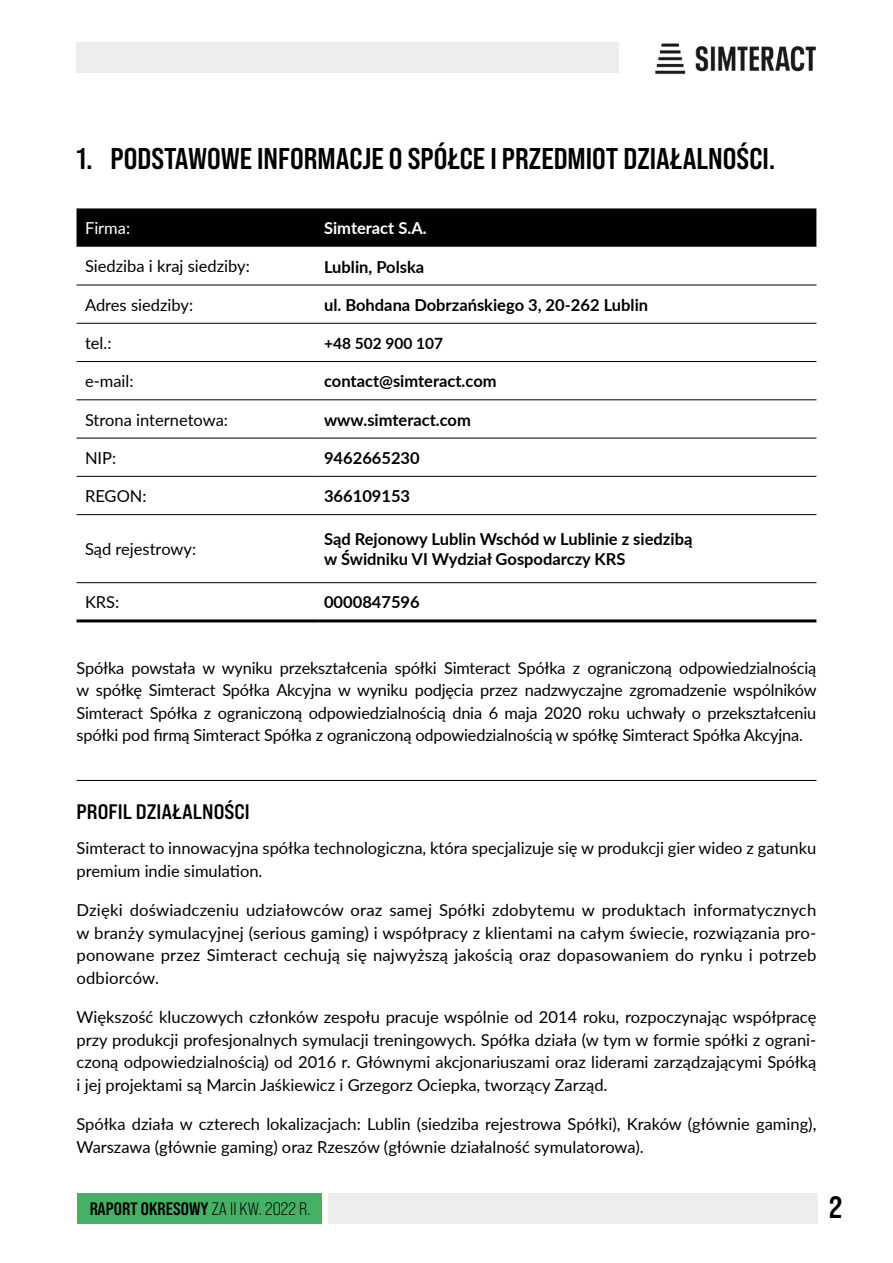
<style>
.page{position:relative;width:893px;height:1263px;background:#fff}
.page>*{position:absolute;margin:0;border:0;box-sizing:border-box;transform-origin:0 0}
.t1{font:30.9px "Bebas Neue Pro Sm E Bd";color:#000}
.t2{font:30px "Bebas Neue Pro Sm E Bd";color:#000}
.t3{font:21px "Bebas Neue Pro Exp Bd";color:#000}
.t4{font:18px "Bebas Neue Pro Sm E Bd";color:#000}
.t5{font:16.5px/22.5px "Lato";color:#000;text-align:justify}
.t6{font:700 16.5px/19.8px "Lato";color:#000}
.t7{font:700 16.5px "Lato";color:#fff}
.t8{font:16.5px "Lato";color:#fff}
.t9{font:700 15.45px "Lato";color:#000}
.s1{font-family:"Bebas Neue Pro Sm E Bk"}
</style>
<div class="page">
<div style="left:77px;top:1193px;width:244px;height:30px;background:#46b066"></div>
<img style="left:655px;top:43px;width:161px;height:32px">
<div style="left:328px;top:1193px;width:490px;height:30px;background:#ededed"></div>
<div style="left:77px;top:42px;width:542px;height:31px;background:#ededed"></div>
<hr style="left:77px;top:780px;width:739px;height:1px;background:#000">
<div style="left:77px;top:208px;width:739px;height:39px;background:#000"></div>
<hr style="left:77px;top:285px;width:242px;height:1px;background:#000">
<hr style="left:319px;top:285px;width:497px;height:1px;background:#000">
<hr style="left:77px;top:323px;width:242px;height:1px;background:#000">
<hr style="left:319px;top:323px;width:497px;height:1px;background:#000">
<hr style="left:77px;top:361px;width:242px;height:1px;background:#000">
<hr style="left:319px;top:361px;width:497px;height:1px;background:#000">
<hr style="left:77px;top:399px;width:242px;height:1px;background:#000">
<hr style="left:319px;top:399px;width:497px;height:1px;background:#000">
<hr style="left:77px;top:438px;width:242px;height:1px;background:#000">
<hr style="left:319px;top:438px;width:497px;height:1px;background:#000">
<hr style="left:77px;top:476px;width:242px;height:1px;background:#000">
<hr style="left:319px;top:476px;width:497px;height:1px;background:#000">
<hr style="left:77px;top:514px;width:242px;height:1px;background:#000">
<hr style="left:319px;top:514px;width:497px;height:1px;background:#000">
<hr style="left:77px;top:582px;width:242px;height:1px;background:#000">
<hr style="left:319px;top:582px;width:497px;height:1px;background:#000">
<hr style="left:77px;top:619px;width:242px;height:3px;background:#000">
<hr style="left:319px;top:619px;width:497px;height:3px;background:#000">
<h2 class="t2" style="left:77px;top:141px;width:700px">1. PODSTAWOWE INFORMACJE O SPÓŁCE I PRZEDMIOT DZIAŁALNOŚCI.</h2>
<p class="t8" style="left:85px;top:216px;width:47px">Firma:</p>
<p class="t7" style="left:324px;top:216px;width:104px">Simteract S.A.</p>
<p class="t5" style="left:85px;top:254px;width:166px">Siedziba i kraj siedziby:</p>
<p class="t6" style="left:324px;top:256px;width:102px">Lublin, Polska</p>
<p class="t5" style="left:85px;top:293px;width:110px">Adres siedziby:</p>
<p class="t6" style="left:324px;top:294px;width:326px">ul. Bohdana Dobrzańskiego 3, 20-262 Lublin</p>
<p class="t5" style="left:85px;top:331px;width:28px">tel.:</p>
<p class="t9" style="left:324px;top:332px;width:121px">+48 502 900 107</p>
<p class="t5" style="left:85px;top:369px;width:50px">e-mail:</p>
<p class="t6" style="left:324px;top:371px;width:174px">contact@simteract.com</p>
<p class="t5" style="left:85px;top:408px;width:144px">Strona internetowa:</p>
<p class="t6" style="left:324px;top:409px;width:148px">www.simteract.com</p>
<p class="t5" style="left:85px;top:446px;width:33px">NIP:</p>
<p class="t6" style="left:324px;top:447px;width:97px">9462665230</p>
<p class="t5" style="left:85px;top:484px;width:63px">REGON:</p>
<p class="t6" style="left:324px;top:485px;width:88px">366109153</p>
<p class="t5" style="left:85px;top:537px;width:113px">Sąd rejestrowy:</p>
<p class="t6" style="left:324px;top:529px;width:370px">Sąd Rejonowy Lublin Wschód w Lublinie z siedzibą w Świdniku VI Wydział Gospodarczy KRS</p>
<p class="t5" style="left:85px;top:590px;width:36px">KRS:</p>
<p class="t6" style="left:324px;top:592px;width:97px">0000847596</p>
<p class="t5" style="left:77px;top:656px;width:742px">Spółka powstała w wyniku przekształcenia spółki Simteract Spółka z ograniczoną odpowiedzialnością w spółkę Simteract Spółka Akcyjna w wyniku podjęcia przez nadzwyczajne zgromadzenie wspólników Simteract Spółka z ograniczoną odpowiedzialnością dnia 6 maja 2020 roku uchwały o przekształceniu spółki pod firmą Simteract Spółka z ograniczoną odpowiedzialnością w spółkę Simteract Spółka Akcyjna.</p>
<p class="t3" style="left:77px;top:799px;width:175px">PROFIL DZIAŁALNOŚCI</p>
<p class="t5" style="left:77px;top:836px;width:741px">Simteract to innowacyjna spółka technologiczna, która specjalizuje się w produkcji gier wideo z gatunku premium indie simulation.</p>
<p class="t5" style="left:77px;top:898px;width:741px">Dzięki doświadczeniu udziałowców oraz samej Spółki zdobytemu w produktach informatycznych w branży symulacyjnej (serious gaming) i współpracy z klientami na całym świecie, rozwiązania pro&shy;ponowane przez Simteract cechują się najwyższą jakością oraz dopasowaniem do rynku i potrzeb odbiorców.</p>
<p class="t5" style="left:77px;top:1005px;width:741px">Większość kluczowych członków zespołu pracuje wspólnie od 2014 roku, rozpoczynając współpracę przy produkcji profesjonalnych symulacji treningowych. Spółka działa (w tym w formie spółki z ograni&shy;czoną odpowiedzialnością) od 2016 r. Głównymi akcjonariuszami oraz liderami zarządzającymi Spółką i jej projektami są Marcin Jaśkiewicz i Grzegorz Ociepka, tworzący Zarząd.</p>
<p class="t5" style="left:77px;top:1112px;width:741px">Spółka działa w czterech lokalizacjach: Lublin (siedziba rejestrowa Spółki), Kraków (głównie gaming),<br>Warszawa (głównie gaming) oraz Rzeszów (głównie działalność symulatorowa).</p>
<p class="t4" style="left:89px;top:1198px;width:223px">RAPORT OKRESOWY <span class="s1">ZA II KW. 2022 R.</span></p>
<h1 class="t1" style="left:829px;top:1188px;width:15px">2</h1>
</div>
